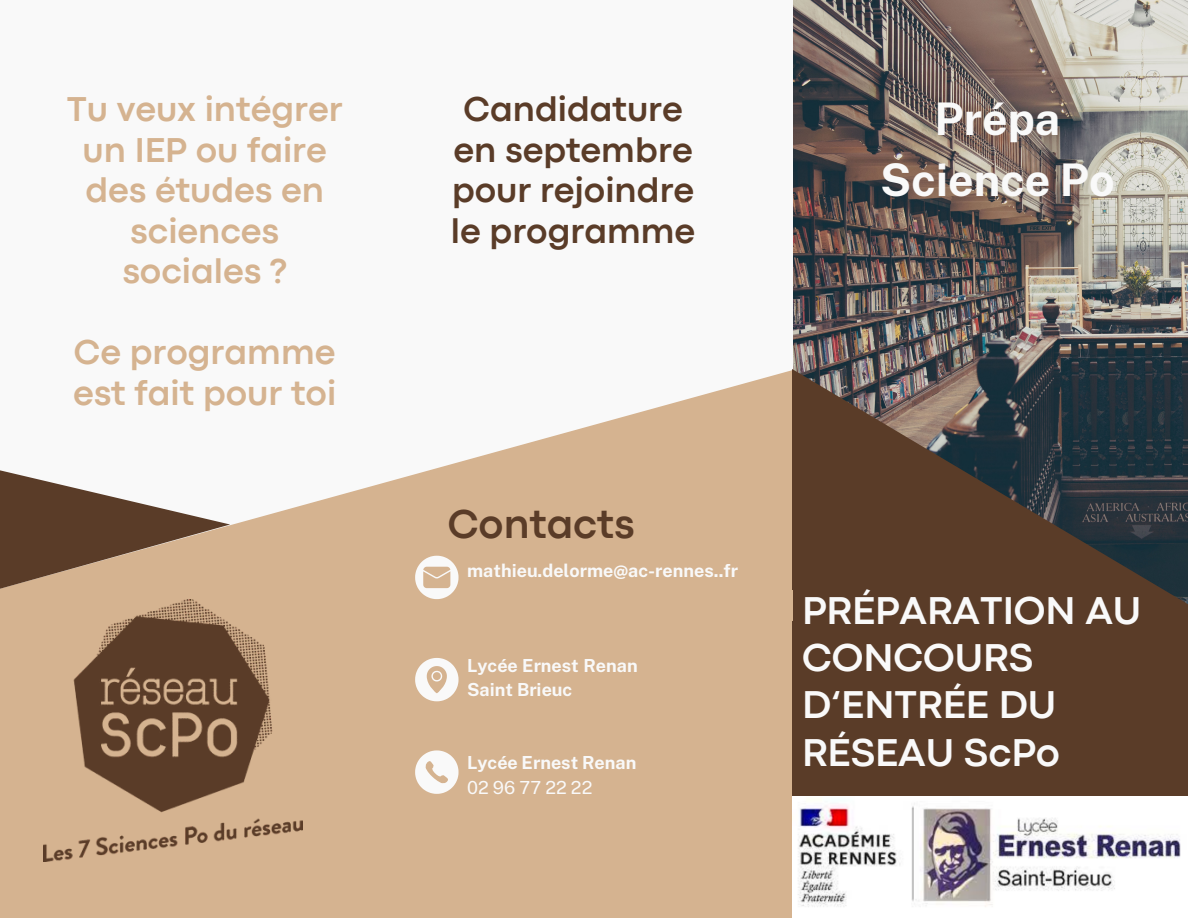
<style>
.page{position:relative;width:1188px;height:918px;background:#f9f9f9}
.page>*{position:absolute;margin:0;border:0;box-sizing:border-box;transform-origin:0 0}
.t1{font:700 45px/61.8px "Public Sans";color:#f9f9f9;text-align:center}
.t2{font:700 42px "Codec Pro";color:#5a3c28}
.t3{font:700 40.5px/47.2px "Codec Pro";color:#f9f9f9}
.t4{font:700 36px/40.5px "Codec Pro";color:#d5b390;text-align:center}
.t5{font:700 36px/40.5px "Codec Pro";color:#5a3c28;text-align:center}
.t6{font:700 18px/24.8px "Public Sans";color:#f9f9f9}
.t7{font:18px "Public Sans";color:#f9f9f9}
</style>
<div class="page">
<img style="left:793px;top:0;width:395px;height:369px">
<svg style="left:231px;top:370px;width:561px;height:221px;fill:#d5b390"></svg>
<svg style="left:792px;top:369px;width:396px;height:253px;fill:#5a3c28"></svg>
<div style="left:0;top:591px;width:793px;height:327px;background:#d5b390"></div>
<div style="left:792px;top:622px;width:396px;height:296px;background:#5a3c28"></div>
<svg style="left:0;top:470px;width:231px;height:121px"></svg>
<svg style="left:415px;top:556px;width:44px;height:43px"></svg>
<svg style="left:415px;top:658px;width:44px;height:43px"></svg>
<svg style="left:415px;top:750px;width:44px;height:44px"></svg>
<img style="left:792px;top:796px;width:396px;height:122px">
<img style="left:44px;top:599px;width:258px;height:262px">
<h2 class="t4" style="left:67px;top:91px;width:277px">Tu veux intégrer un IEP ou faire des études en sciences sociales ?</h2>
<p class="t4" style="left:73px;top:334px;width:265px;text-align:left">Ce programme est fait pour toi</p>
<p class="t5" style="left:451px;top:91px;width:246px">Candidature en septembre pour rejoindre le programme</p>
<p class="t1" style="left:880px;top:87px;width:236px">Prépa<br>Science Po</p>
<h1 class="t2" style="left:448px;top:509px;width:188px">Contacts</h1>
<p class="t6" style="left:467px;top:558px;width:272px">mathieu.delorme@ac-rennes..fr</p>
<h3 class="t6" style="left:467px;top:653px;width:172px">Lycée Ernest Renan<br>Saint Brieuc</h3>
<p class="t6" style="left:467px;top:750px;width:171px">Lycée Ernest Renan</p>
<p class="t7" style="left:467px;top:777px;width:127px">02 96 77 22 22</p>
<h2 class="t3" style="left:802px;top:590px;width:341px">PRÉPARATION AU<br>CONCOURS<br>D‘ENTRÉE DU<br>RÉSEAU ScPo</h2>
</div>
